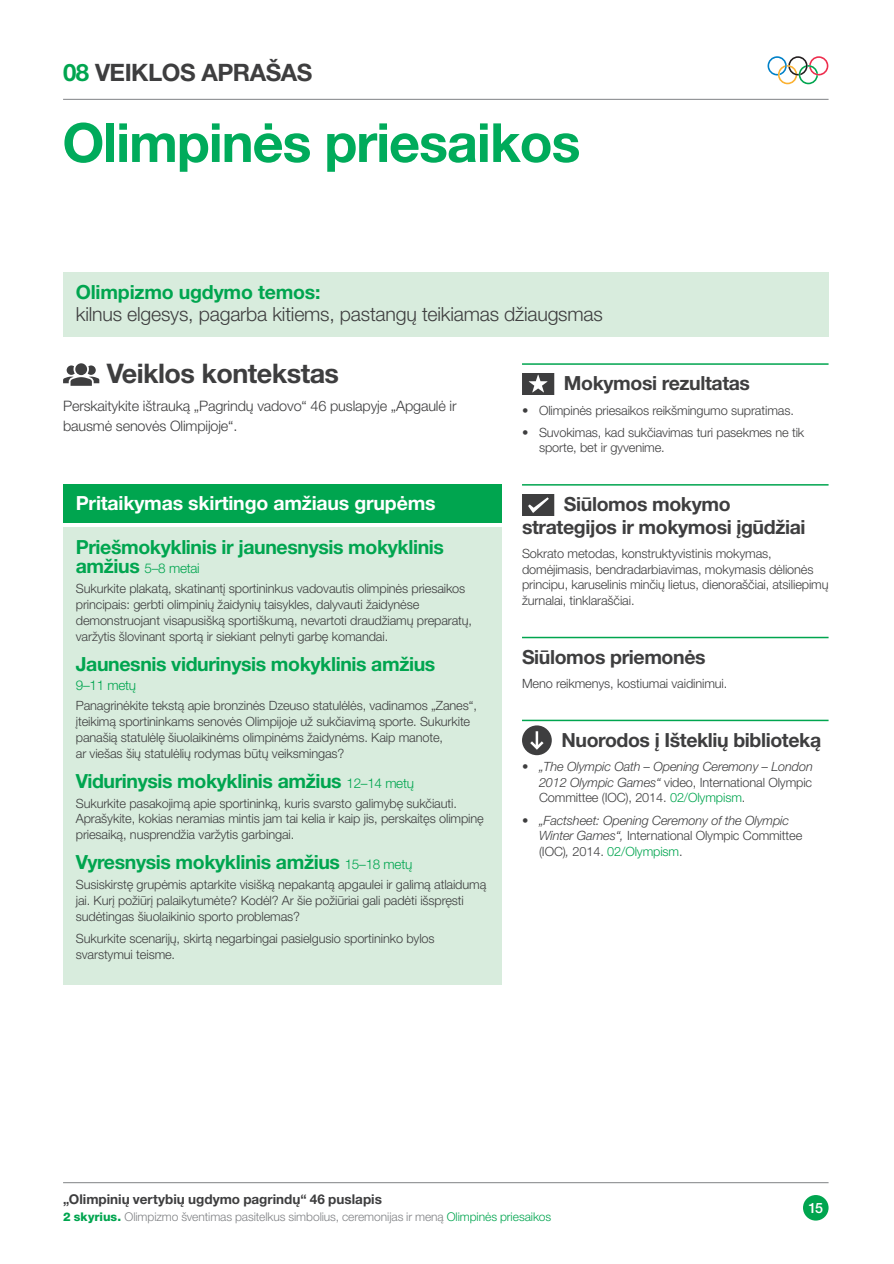
<style>
.page{position:relative;width:894px;height:1264px;background:#fff}
.page>*{position:absolute;margin:0;border:0;box-sizing:border-box;transform-origin:0 0}
.Activity_Sheet_Heade{font:700 54px "Helvetica Neue LT Pro";letter-spacing:-.02em;color:#00ab5b}
.Context_for_Activity{font:700 27px "Helvetica Neue LT Pro";letter-spacing:-.02em;color:#3e3e3f}
.Activity_Sheet_Main{font:700 24px "Helvetica Neue LT Pro";letter-spacing:-.02em;color:#3e3e3f}
.Body_Subhead_Green{font:700 19.5px "Helvetica Neue LT Pro";letter-spacing:-.02em;color:#00a54f}
.Main_Subhead_1_col_L{font:700 19.5px/22.5px "Helvetica Neue LT Pro";letter-spacing:-.02em;color:#3e3e3f}
.Main_Subhead{font:300 19.5px/22.5px "Helvetica Neue LT Pro";letter-spacing:-.01em;color:#3e3e3f}
.Main_Subhead-2{font:700 19.5px "Helvetica Neue LT Pro";letter-spacing:-.01em;color:#fff}
.Bodytext_Large{font:300 14.4px/19.5px "Helvetica Neue LT Pro";letter-spacing:-.01em;color:#3e3e3f}
.t1{font:500 14.25px "Helvetica Neue LT Pro";color:#fff}
.OVEP_Manual_Referenc{font:700 13.5px "Helvetica Neue LT Pro";color:#3e3e3f}
.Body_Subhead_Green-2{font:300 13.5px "Helvetica Neue LT Pro";letter-spacing:-.02em;color:#00a54f}
.Bodytext{font:300 12.75px/15.8px "Helvetica Neue LT Pro";letter-spacing:-.01em;color:#3e3e3f}
.Bullets{font:italic 300 12.75px/15.8px "Helvetica Neue LT Pro";letter-spacing:-.01em;color:#3e3e3f;text-align:justify}
.Bullets-2{font:300 12.75px/15.8px "Helvetica Neue LT Pro";letter-spacing:-.01em;color:#3e3e3f}
.Section_left{font:300 12px "Helvetica Neue LT Pro";letter-spacing:-.005em;color:#808285}
.s1{color:#00a54f}
.s2{font-weight:700;color:#00a54f}
.s3{font-weight:700;font-size:19.5px}
.s4{font-weight:300;font-size:13.5px}
.s5{font-style:normal}
.s6{font-style:normal;color:#00a54f}
.s7{font-weight:800;color:#00a54f}
</style>
<div class="page">
<div style="left:803px;top:1195px;width:25px;height:25px;background:#00a54f;border-radius:50%"></div>
<svg style="left:767px;top:56px;width:61px;height:28px"></svg>
<hr style="left:63px;top:99px;width:765px;height:1px;background:#808285">
<hr style="left:63px;top:1182px;width:765px;height:1px;background:#808285">
<div style="left:63px;top:272px;width:765px;height:64px;background:#d8ecdd"></div>
<div style="left:63px;top:485px;width:438px;height:38px;background:#00a54f"></div>
<div style="left:63px;top:527px;width:438px;height:457px;background:#d8ecdd"></div>
<svg style="left:63px;top:363px;width:36px;height:23px"></svg>
<hr style="left:522px;top:363px;width:306px;height:2px;background:#00a54f">
<hr style="left:522px;top:484px;width:306px;height:2px;background:#00a54f">
<hr style="left:522px;top:637px;width:306px;height:1px;background:#00a54f">
<hr style="left:522px;top:720px;width:306px;height:1px;background:#00a54f">
<svg style="left:522px;top:373px;width:32px;height:22px"></svg>
<svg style="left:522px;top:494px;width:32px;height:21px"></svg>
<svg style="left:522px;top:725px;width:30px;height:30px"></svg>
<p class="Activity_Sheet_Main" style="left:63px;top:57px;width:251px"><span class="s1">08</span> VEIKLOS APRAŠAS</p>
<p class="Activity_Sheet_Heade" style="left:62px;top:109px;width:520px">Olimpinės priesaikos</p>
<p class="Main_Subhead" style="left:76px;top:280px;width:528px"><span class="s2">Olimpizmo ugdymo temos:<br></span>kilnus elgesys, pagarba kitiems, pastangų teikiamas džiaugsmas</p>
<p class="Context_for_Activity" style="left:107px;top:357px;width:234px">Veiklos kontekstas</p>
<p class="Bodytext_Large" style="left:63px;top:396px;width:395px">Perskaitykite ištrauką „Pagrindų vadovo“ 46 puslapyje „Apgaulė ir bausmė senovės Olimpijoje“.</p>
<p class="Main_Subhead-2" style="left:76px;top:490px;width:361px">Pritaikymas skirtingo amžiaus grupėms</p>
<p class="Body_Subhead_Green" style="left:76px;top:535px;width:370px">Priešmokyklinis ir jaunesnysis mokyklinis</p>
<p class="Body_Subhead_Green-2" style="left:76px;top:560px;width:125px"><span class="s3">amžius</span> 5–8 metai</p>
<p class="Bodytext" style="left:76px;top:581px;width:398px">Sukurkite plakatą, skatinantį sportininkus vadovautis olimpinės priesaikos principais: gerbti olimpinių žaidynių taisykles, dalyvauti žaidynėse demonstruojant visapusišką sportiškumą, nevartoti draudžiamų preparatų, varžytis šlovinant sportą ir siekiant pelnyti garbę komandai.</p>
<p class="Body_Subhead_Green" style="left:76px;top:651px;width:361px">Jaunesnis vidurinysis mokyklinis amžius</p>
<p class="Body_Subhead_Green-2" style="left:76px;top:677px;width:62px">9–11 metų</p>
<p class="Bodytext" style="left:76px;top:698px;width:403px">Panagrinėkite tekstą apie bronzinės Dzeuso statulėlės, vadinamos „Zanes“, įteikimą sportininkams senovės Olimpijoje už sukčiavimą sporte. Sukurkite panašią statulėlę šiuolaikinėms olimpinėms žaidynėms. Kaip manote,<br>ar viešas šių statulėlių rodymas būtų veiksmingas?</p>
<p class="Body_Subhead_Green" style="left:76px;top:768px;width:340px">Vidurinysis mokyklinis amžius <span class="s4">12–14 metų</span></p>
<p class="Bodytext" style="left:76px;top:795px;width:409px">Sukurkite pasakojimą apie sportininką, kuris svarsto galimybę sukčiauti.<br>Aprašykite, kokias neramias mintis jam tai kelia ir kaip jis, perskaitęs olimpinę priesaiką, nusprendžia varžytis garbingai.</p>
<p class="Body_Subhead_Green" style="left:76px;top:850px;width:338px">Vyresnysis mokyklinis amžius <span class="s4">15–18 metų</span></p>
<p class="Bodytext" style="left:76px;top:877px;width:412px">Susiskirstę grupėmis aptarkite visišką nepakantą apgaulei ir galimą atlaidumą jai. Kurį požiūrį palaikytumėte? Kodėl? Ar šie požiūriai gali padėti išspręsti sudėtingas šiuolaikinio sporto problemas?</p>
<p class="Bodytext" style="left:76px;top:930px;width:360px">Sukurkite scenarijų, skirtą negarbingai pasielgusio sportininko bylos svarstymui teisme.</p>
<p class="Main_Subhead_1_col_L" style="left:564px;top:371px;width:188px">Mokymosi rezultatas</p>
<p class="Bullets-2" style="left:522px;top:402px;width:273px">• Olimpinės priesaikos reikšmingumo supratimas.</p>
<p class="Bullets-2" style="left:539px;top:424px;width:267px;text-indent:-17px">• Suvokimas, kad sukčiavimas turi pasekmes ne tik sporte, bet ir gyvenime.</p>
<p class="Main_Subhead_1_col_L" style="left:522px;top:492px;width:285px;text-indent:42px">Siūlomos mokymo strategijos ir mokymosi įgūdžiai</p>
<p class="Bodytext" style="left:522px;top:545px;width:308px">Sokrato metodas, konstruktyvistinis mokymas, domėjimasis, bendradarbiavimas, mokymasis dėlionės principu, karuselinis minčių lietus, dienoraščiai, atsiliepimų žurnalai, tinklaraščiai.</p>
<p class="Main_Subhead_1_col_L" style="left:522px;top:645px;width:185px">Siūlomos priemonės</p>
<p class="Bodytext" style="left:522px;top:675px;width:207px">Meno reikmenys, kostiumai vaidinimui.</p>
<p class="Main_Subhead_1_col_L" style="left:561px;top:728px;width:261px">Nuorodos į Išteklių biblioteką</p>
<p class="Bullets" style="left:539px;top:758px;width:275px;text-indent:-17px"><span class="s5">•</span> „The Olympic Oath – Opening Ceremony – London 2012 Olympic Games“ <span class="s5">video, International Olympic Committee (IOC), 2014.</span> <span class="s6">02/Olympism</span><span class="s5">.</span></p>
<p class="Bullets" style="left:539px;top:812px;width:265px;text-align:left;text-indent:-17px"><span class="s5">•</span> „Factsheet: Opening Ceremony of the Olympic<br>Winter Games“, <span class="s5">International Olympic Committee (IOC)</span>, <span class="s5">2014.</span> <span class="s6">02/Olympism</span><span class="s5">.</span></p>
<p class="OVEP_Manual_Referenc" style="left:63px;top:1191px;width:320px">„Olimpinių vertybių ugdymo pagrindų“ 46 puslapis</p>
<p class="Section_left" style="left:63px;top:1209px;width:489px"><span class="s7">2 skyrius.</span> Olimpizmo šventimas pasitelkus simbolius, ceremonijas ir meną <span class="s1">Olimpinės priesaikos</span></p>
<p class="t1" style="left:808px;top:1199px;width:16px">15</p>
</div>
